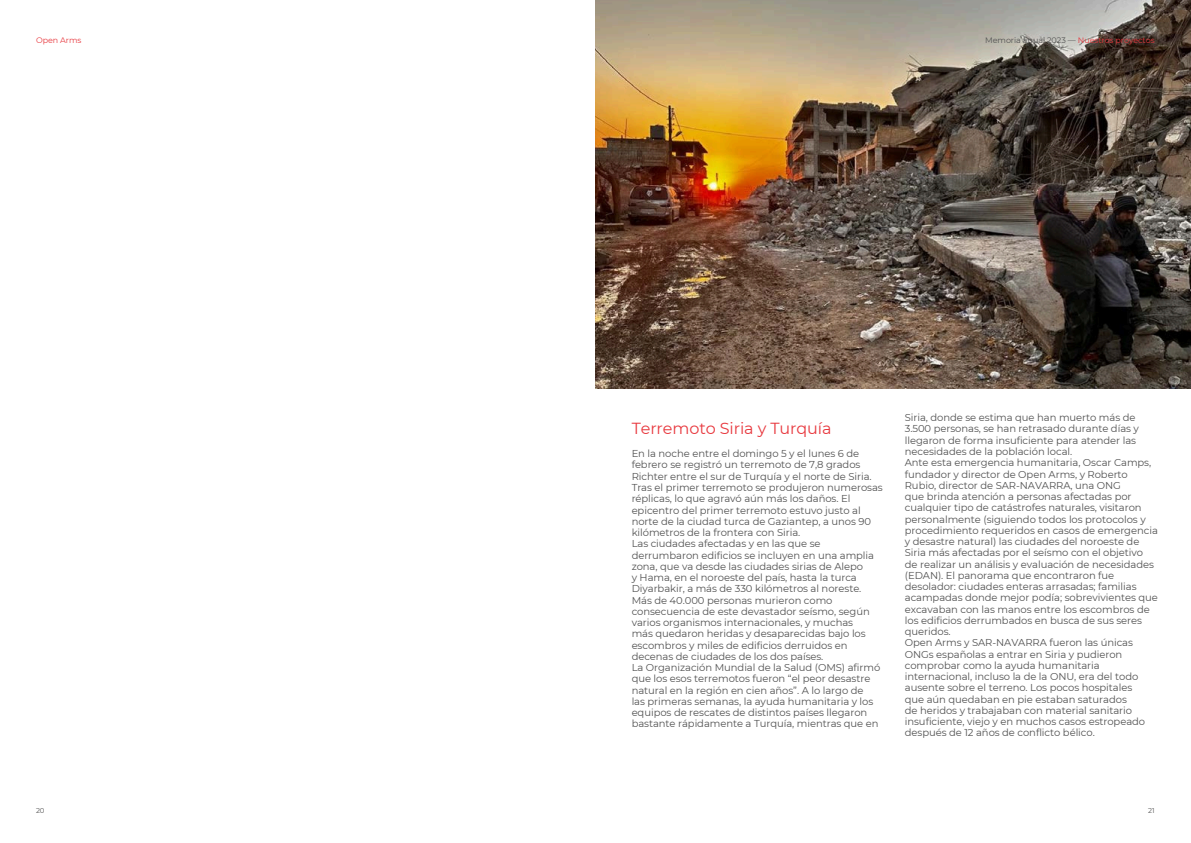
<style>
.page{position:relative;width:1191px;height:843px;background:#fff}
.page>*{position:absolute;margin:0;border:0;box-sizing:border-box;transform-origin:0 0}
.t1{font:16px "Montserrat";letter-spacing:-.005em;color:#e8393f}
.t2{font:10px/11.2px "Montserrat";letter-spacing:-.005em;color:#525252}
.t3{font:8px "Montserrat";letter-spacing:-.005em;color:#525252}
.t4{font:8px "Montserrat";letter-spacing:-.005em;color:#e8393f}
.t5{font:7px "Montserrat";color:#525252}
.s1{color:#e8393f}
</style>
<div class="page">
<img style="left:595px;top:0;width:595px;height:388px">
<h1 class="t4" style="left:36px;top:35px;width:47px">Open Arms</h1>
<h2 class="t3" style="left:985px;top:35px;width:171px">Memoria anual 2023 — <span class="s1">Nuestros proyectos</span></h2>
<p class="t1" style="left:631px;top:418px;width:201px">Terremoto Siria y Turquía</p>
<p class="t2" style="left:631px;top:448px;width:253px">En la noche entre el domingo 5 y el lunes 6 de febrero se registró un terremoto de 7,8 grados Richter entre el sur de Turquía y el norte de Siria.<br>Tras el primer terremoto se produjeron numerosas réplicas, lo que agravó aún más los daños. El epicentro del primer terremoto estuvo justo al norte de la ciudad turca de Gaziantep, a unos 90 kilómetros de la frontera con Siria.<br>Las ciudades afectadas y en las que se derrumbaron edificios se incluyen en una amplia zona, que va desde las ciudades sirias de Alepo<br>y Hama, en el noroeste del país, hasta la turca Diyarbakir, a más de 330 kilómetros al noreste.<br>Más de 40.000 personas murieron como consecuencia de este devastador seísmo, según varios organismos internacionales, y muchas<br>más quedaron heridas y desaparecidas bajo los escombros y miles de edificios derruidos en decenas de ciudades de los dos países.<br>La Organización Mundial de la Salud (OMS) afirmó que los esos terremotos fueron “el peor desastre natural en la región en cien años”. A lo largo de<br>las primeras semanas, la ayuda humanitaria y los equipos de rescates de distintos países llegaron bastante rápidamente a Turquía, mientras que en</p>
<p class="t2" style="left:904px;top:412px;width:254px">Siria, donde se estima que han muerto más de 3.500 personas, se han retrasado durante días y llegaron de forma insuficiente para atender las necesidades de la población local.<br>Ante esta emergencia humanitaria, Oscar Camps, fundador y director de Open Arms, y Roberto Rubio, director de SAR-NAVARRA, una ONG<br>que brinda atención a personas afectadas por cualquier tipo de catástrofes naturales, visitaron personalmente (siguiendo todos los protocolos y procedimiento requeridos en casos de emergencia y desastre natural) las ciudades del noroeste de Siria más afectadas por el seísmo con el objetivo de realizar un análisis y evaluación de necesidades (EDAN). El panorama que encontraron fue desolador: ciudades enteras arrasadas; familias acampadas donde mejor podía; sobrevivientes que excavaban con las manos entre los escombros de los edificios derrumbados en busca de sus seres queridos.<br>Open Arms y SAR-NAVARRA fueron las únicas ONGs españolas a entrar en Siria y pudieron comprobar como la ayuda humanitaria internacional, incluso la de la ONU, era del todo ausente sobre el terreno. Los pocos hospitales<br>que aún quedaban en pie estaban saturados<br>de heridos y trabajaban con material sanitario insuficiente, viejo y en muchos casos estropeado después de 12 años de conflicto bélico.</p>
<h2 class="t5" style="left:36px;top:806px;width:10px">20</h2>
<p class="t5" style="left:1147px;top:806px;width:8px">21</p>
</div>
